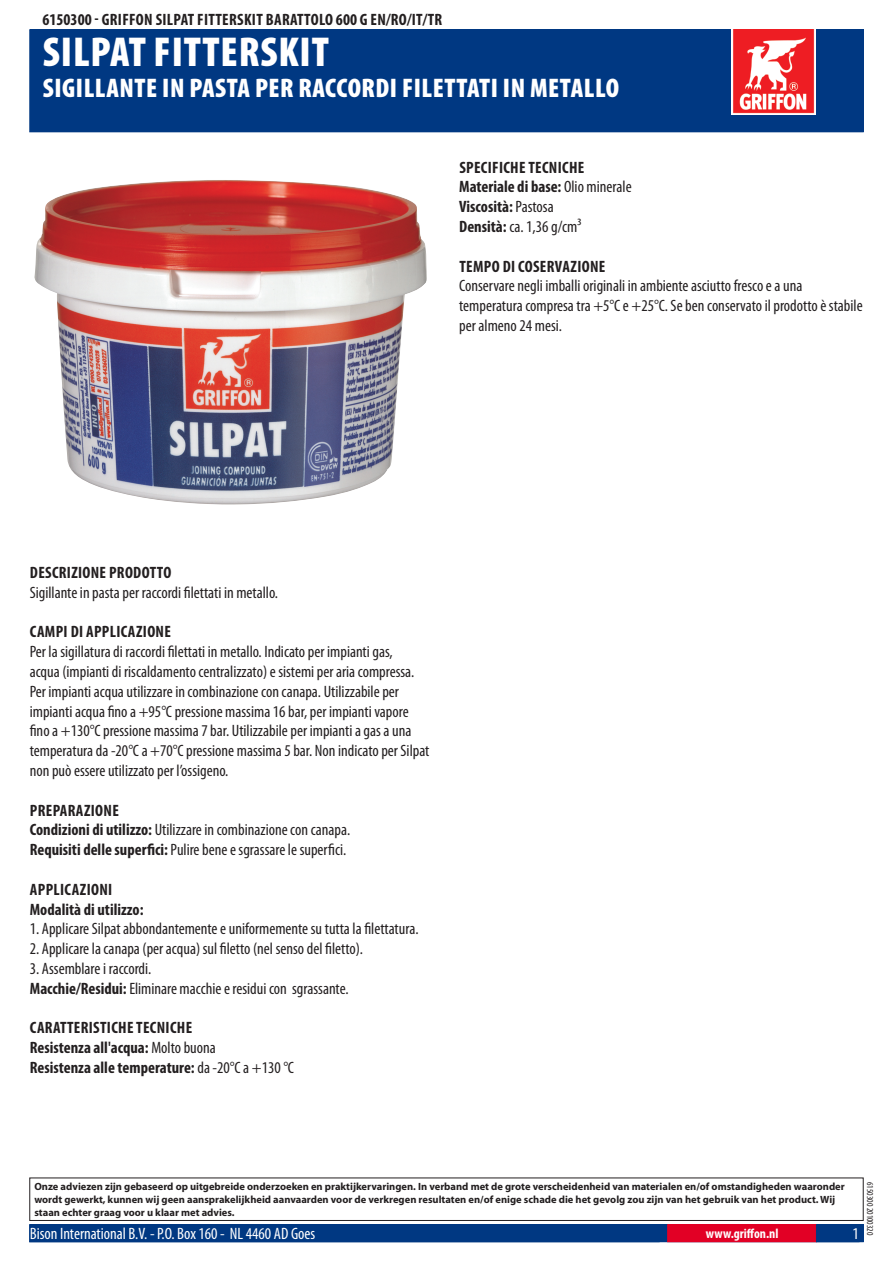
<style>
.page{position:relative;width:893px;height:1263px;background:#fff}
.page>*{position:absolute;margin:0;border:0;box-sizing:border-box;transform-origin:0 0}
.PageHeader{font:900 condensed 42px "Myriad Pro";letter-spacing:.02em;color:#fff}
.PageSubheader{font:900 condensed 27px "Myriad Pro";letter-spacing:.02em;color:#fff}
.Regular{font:condensed 16.5px/19.8px "Myriad Pro";color:#231f20}
.TOCItem{font:700 condensed 16.5px "Myriad Pro";letter-spacing:.02em;color:#231f20}
.Regular-2{font:700 condensed 16.5px "Myriad Pro";color:#231f20}
.ContactData{font:condensed 16.5px "Myriad Pro";color:#fff}
.URL{font:700 condensed 13.5px "Myriad Pro";color:#fff}
.Disclaimer{font:700 10.5px/12.6px "Myriad Pro";color:#231f20}
.Revisie{font:condensed 9px "Myriad Pro";color:#231f20}
.s1{font-weight:400}
.s2{font-weight:700}
</style>
<div class="page">
<div style="left:30px;top:30px;width:833px;height:102px;background:#003882"></div>
<img style="left:731px;top:30px;width:85px;height:85px">
<div style="left:29px;top:1177px;width:835px;height:44px;border:1px solid #231f20"></div>
<div style="left:30px;top:1225px;width:833px;height:17px;background:#003882"></div>
<div style="left:29px;top:1224px;width:835px;height:18px;border:1px solid #003882"></div>
<div style="left:668px;top:1225px;width:148px;height:17px;background:#e20025"></div>
<div style="left:667px;top:1224px;width:150px;height:18px;border:1px solid #e20025"></div>
<img style="left:34px;top:180px;width:393px;height:325px">
<p class="TOCItem" style="left:43px;top:9px;width:394px">6150300 - Griffon Silpat Fitterskit Barattolo 600 g EN/RO/IT/TR</p>
<p class="PageHeader" style="left:43px;top:25px;width:287px">SILPAT FITTERSKIT</p>
<p class="PageSubheader" style="left:43px;top:70px;width:578px">SIGILLANTE IN PASTA PER RACCORDI FILETTATI IN METALLO</p>
<p class="TOCItem" style="left:459px;top:157px;width:126px">Specifiche tecniche</p>
<p class="Regular-2" style="left:459px;top:176px;width:174px">Materiale di base: <span class="s1">Olio minerale</span></p>
<p class="Regular-2" style="left:459px;top:196px;width:96px">Viscosità: <span class="s1">Pastosa</span></p>
<p class="Regular" style="left:459px;top:216px;width:124px"><span class="s2">Densità:</span> ca. 1 ,36 g/cm³</p>
<p class="TOCItem" style="left:459px;top:256px;width:147px">Tempo di coservazione</p>
<p class="Regular" style="left:459px;top:276px;width:405px">Conservare negli imballi originali in ambiente asciutto fresco e a una temperatura compresa tra +5°C e +25°C. Se ben conservato il prodotto è stabile per almeno 24 mesi.</p>
<p class="TOCItem" style="left:30px;top:562px;width:143px">Descrizione prodotto</p>
<p class="Regular" style="left:30px;top:582px;width:250px">Sigillante in pasta per raccordi filettati in metallo.</p>
<p class="TOCItem" style="left:30px;top:621px;width:143px">Campi di applicazione</p>
<p class="Regular" style="left:30px;top:642px;width:401px">Per la sigillatura di raccordi filettati in metallo. Indicato per impianti gas,<br>acqua (impianti di riscaldamento centralizzato) e sistemi per aria compressa.<br>Per impianti acqua utilizzare in combinazione con canapa. Utilizzabile per impianti acqua fino a +95°C pressione massima 1 6 bar, per impianti vapore fino a +1 30°C pressione massima 7 bar. Utilizzabile per impianti a gas a una temperatura da -20°C a +70°C pressione massima 5 bar. Non indicato per Silpat non può essere utilizzato per l’ossigeno.</p>
<p class="TOCItem" style="left:30px;top:800px;width:90px">Preparazione</p>
<p class="Regular" style="left:30px;top:820px;width:322px"><span class="s2">Condizioni di utilizzo:</span> Utilizzare in combinazione con canapa.</p>
<p class="Regular" style="left:30px;top:840px;width:318px"><span class="s2">Requisiti delle superfici:</span> Pulire bene e sgrassare le superfici.</p>
<p class="TOCItem" style="left:30px;top:879px;width:84px">Applicazioni</p>
<p class="Regular-2" style="left:30px;top:899px;width:115px">Modalità di utilizzo:</p>
<p class="Regular" style="left:30px;top:919px;width:390px">1 . Applicare Silpat abbondantemente e uniformemente su tutta la filettatura.</p>
<p class="Regular" style="left:30px;top:939px;width:335px">2. Applicare la canapa (per acqua) sul filetto (nel senso del filetto).</p>
<p class="Regular" style="left:30px;top:958px;width:123px">3. Assemblare i raccordi.</p>
<p class="Regular" style="left:30px;top:978px;width:320px"><span class="s2">Macchie/Residui:</span> Eliminare macchie e residui con sgrassante.</p>
<p class="TOCItem" style="left:30px;top:1017px;width:164px">Caratteristiche Tecniche</p>
<p class="Regular-2" style="left:30px;top:1037px;width:188px">Resistenza all'acqua: <span class="s1">Molto buona</span></p>
<p class="Regular-2" style="left:30px;top:1057px;width:266px">Resistenza alle temperature: <span class="s1">da -20°C a +1 30 °C</span></p>
<p class="Disclaimer" style="left:34px;top:1180px;width:812px">Onze adviezen zijn gebaseerd op uitgebreide onderzoeken en praktijkervaringen. In verband met de grote verscheidenheid van materialen en/of omstandigheden waaronder wordt gewerkt, kunnen wij geen aansprakelijkheid aanvaarden voor de verkregen resultaten en/of enige schade die het gevolg zou zijn van het gebruik van het product. Wij staan echter graag voor u klaar met advies.</p>
<p class="ContactData" style="left:30px;top:1224px;width:287px">Bison International B.V. - P.O. Box 1 60 - NL 4460 AD Goes</p>
<p class="URL" style="left:706px;top:1225px;width:74px">www.griffon.nl</p>
<p class="Revisie" style="left:875px;top:1182px;width:55px;rotate:90deg">61 50300 201 00320</p>
</div>
